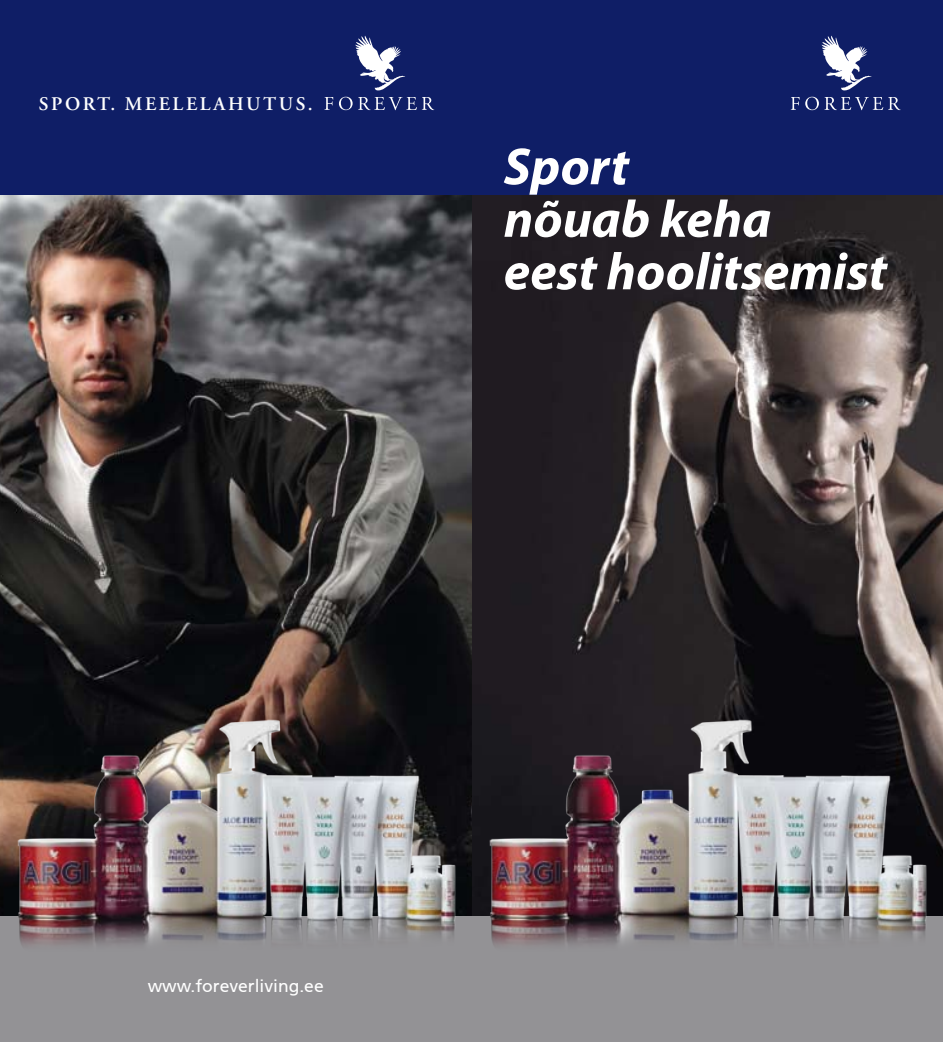
<style>
.page{position:relative;width:943px;height:1042px;background:#fff}
.page>*{position:absolute;margin:0;border:0;box-sizing:border-box;transform-origin:0 0}
.t1{font:italic 700 52.5px/52.5px "Myriad Pro";color:#fff}
.t2{font:600 19.25px "Adobe Garamond Pro";letter-spacing:.135em;color:#fff}
.t3{font:17.5px "Frutiger CE";color:#fff}
</style>
<div class="page">
<img style="left:471px;top:194px;width:472px;height:502px">
<img style="left:0;top:194px;width:471px;height:722px">
<div style="left:0;top:0;width:943px;height:194px;background:#0f1e66"></div>
<div style="left:0;top:916px;width:943px;height:126px;background:#939295"></div>
<img style="left:1px;top:696px;width:942px;height:249px">
<svg style="left:821px;top:35px;width:50px;height:56px"></svg>
<svg style="left:790px;top:97px;width:9px;height:13px"></svg>
<svg style="left:805px;top:97px;width:95px;height:13px"></svg>
<svg style="left:355px;top:35px;width:50px;height:56px"></svg>
<svg style="left:324px;top:97px;width:9px;height:13px"></svg>
<svg style="left:339px;top:97px;width:13px;height:13px"></svg>
<svg style="left:358px;top:97px;width:76px;height:13px"></svg>
<p class="t2" style="left:39px;top:93px;width:275px">SPORT. MEELELAHUTUS.</p>
<p class="t1" style="left:504px;top:139px;width:384px">Sport<br>nõuab keha<br>eest hoolitsemist</p>
<p class="t3" style="left:148px;top:976px;width:178px">www.foreverliving.ee</p>
</div>
